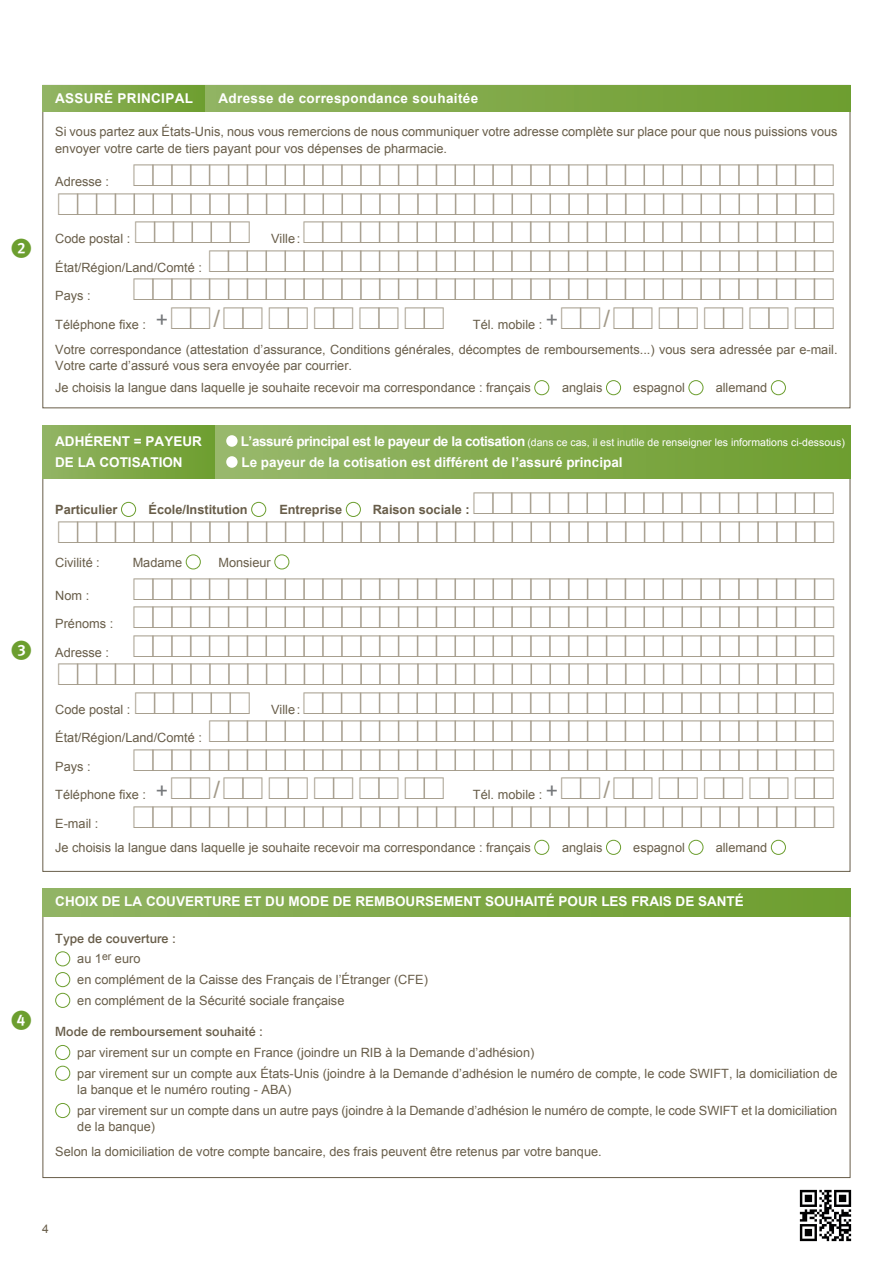
<style>
.page{position:relative;width:893px;height:1263px;background:#fff}
.page>*{position:absolute;margin:0;border:0;box-sizing:border-box;transform-origin:0 0}
.t1{font:28.5px "FF Dingbests";color:#6c9e2f}
.t2{font:24px "Arial";color:#a29988}
.t3{font:700 13.5px "Arial";color:#fff}
.t4{font:700 13.5px "Arial";letter-spacing:.025em;color:#fff}
.t5{font:12.75px/20.7px "Arial";color:#685d49}
.t6{font:700 12.75px "Arial";color:#685d49}
.t7{font:500 12.75px "Arial";color:#685d49}
.t8{font:12px "Arial";color:#685d49}
.t9{font:10.5px "Arial";color:#fff}
.s1{font-size:21px;color:#76787b}
.s2{font-weight:700;font-size:13.5px}
.s3{font-weight:500}
</style>
<div class="page">
<div style="left:185px;top:85px;width:665px;height:26px;background:linear-gradient(to right,#92b464,#6d9d2d)"></div>
<div style="left:42px;top:85px;width:163px;height:26px;background:linear-gradient(to right,#92b464,#6d9e2d)"></div>
<div style="left:534px;top:380px;width:15px;height:15px;border:1px solid #6c9e2f;border-radius:50%"></div>
<div style="left:606px;top:380px;width:15px;height:15px;border:1px solid #6c9e2f;border-radius:50%"></div>
<div style="left:688px;top:380px;width:15px;height:15px;border:1px solid #6c9e2f;border-radius:50%"></div>
<div style="left:771px;top:380px;width:15px;height:15px;border:1px solid #6c9e2f;border-radius:50%"></div>
<svg style="left:215px;top:425px;width:635px;height:54px;background:#82aa4c"></svg>
<div style="left:42px;top:425px;width:173px;height:54px;background:linear-gradient(to right,#93b464,#6d9d2d)"></div>
<div style="left:226px;top:435px;width:12px;height:12px;background:#fff;border-radius:50%"></div>
<div style="left:226px;top:456px;width:12px;height:12px;background:#fff;border-radius:50%"></div>
<div style="left:121px;top:502px;width:15px;height:15px;border:1px solid #6c9e2f;border-radius:50%"></div>
<div style="left:251px;top:502px;width:15px;height:15px;border:1px solid #6c9e2f;border-radius:50%"></div>
<div style="left:346px;top:502px;width:15px;height:15px;border:1px solid #6c9e2f;border-radius:50%"></div>
<div style="left:186px;top:554px;width:15px;height:15px;border:1px solid #6c9e2f;border-radius:50%"></div>
<div style="left:274px;top:554px;width:15px;height:15px;border:1px solid #6c9e2f;border-radius:50%"></div>
<div style="left:534px;top:840px;width:15px;height:15px;border:1px solid #6c9e2f;border-radius:50%"></div>
<div style="left:606px;top:840px;width:15px;height:15px;border:1px solid #6c9e2f;border-radius:50%"></div>
<div style="left:688px;top:840px;width:15px;height:15px;border:1px solid #6c9e2f;border-radius:50%"></div>
<div style="left:771px;top:840px;width:15px;height:15px;border:1px solid #6c9e2f;border-radius:50%"></div>
<div style="left:43px;top:889px;width:807px;height:28px;background:linear-gradient(to right,#92b464,#6d9d2d)"></div>
<div style="left:55px;top:951px;width:15px;height:15px;border:1px solid #6c9e2f;border-radius:50%"></div>
<div style="left:55px;top:972px;width:15px;height:15px;border:1px solid #6c9e2f;border-radius:50%"></div>
<div style="left:55px;top:993px;width:15px;height:15px;border:1px solid #6c9e2f;border-radius:50%"></div>
<div style="left:55px;top:1045px;width:15px;height:15px;border:1px solid #6c9e2f;border-radius:50%"></div>
<div style="left:55px;top:1066px;width:15px;height:15px;border:1px solid #6c9e2f;border-radius:50%"></div>
<div style="left:55px;top:1103px;width:15px;height:15px;border:1px solid #6c9e2f;border-radius:50%"></div>
<img style="left:799px;top:1189px;width:53px;height:53px">
<h1 class="t1" style="left:9px;top:233px;width:26px">2</h1>
<h1 class="t1" style="left:9px;top:635px;width:26px">3</h1>
<h1 class="t1" style="left:9px;top:1005px;width:26px">4</h1>
<p class="t4" style="left:55px;top:88px;width:139px">ASSURÉ PRINCIPAL</p>
<p class="t4" style="left:218px;top:88px;width:261px">Adresse de correspondance souhaitée</p>
<p class="t5" style="left:55px;top:123px;width:784px;line-height:16.5px">Si vous partez aux États-Unis, nous vous remercions de nous communiquer votre adresse complète sur place pour que nous puissions vous envoyer votre carte de tiers payant pour vos dépenses de pharmacie.</p>
<p class="t5" style="left:55px;top:171px;width:55px">Adresse :</p>
<p class="t5" style="left:55px;top:228px;width:77px">Code postal :</p>
<p class="t5" style="left:271px;top:228px;width:31px">Ville:</p>
<p class="t5" style="left:55px;top:257px;width:148px">État/Région/Land/Comté :</p>
<p class="t5" style="left:55px;top:285px;width:37px">Pays :</p>
<p class="t5" style="left:55px;top:314px;width:114px">Téléphone fixe : <span class="s1">+</span></p>
<h2 class="t2" style="left:213px;top:302px;width:8px">/</h2>
<p class="t5" style="left:473px;top:314px;width:87px">Tél. mobile : <span class="s1">+</span></p>
<h2 class="t2" style="left:603px;top:302px;width:8px">/</h2>
<p class="t5" style="left:55px;top:341px;width:784px;line-height:16.5px">Votre correspondance (attestation d’assurance, Conditions générales, décomptes de remboursements...) vous sera adressée par e-mail.<br>Votre carte d’assuré vous sera envoyée par courrier.</p>
<p class="t5" style="left:55px;top:377px;width:477px">Je choisis la langue dans laquelle je souhaite recevoir ma correspondance : français</p>
<p class="t5" style="left:562px;top:377px;width:42px">anglais</p>
<p class="t5" style="left:633px;top:377px;width:53px">espagnol</p>
<p class="t5" style="left:716px;top:377px;width:53px">allemand</p>
<p class="t3" style="left:55px;top:432px;width:148px">ADHÉRENT = PAYEUR</p>
<p class="t9" style="left:241px;top:435px;width:605px"><span class="s2">L’assuré principal est le payeur de la cotisation</span> (dans ce cas, il est inutile de renseigner les informations ci-dessous)</p>
<p class="t3" style="left:55px;top:453px;width:129px">DE LA COTISATION</p>
<p class="t3" style="left:241px;top:453px;width:383px">Le payeur de la cotisation est différent de l’assuré principal</p>
<p class="t6" style="left:55px;top:501px;width:64px">Particulier</p>
<p class="t6" style="left:149px;top:501px;width:101px">École/Institution</p>
<p class="t6" style="left:279px;top:501px;width:65px">Entreprise</p>
<p class="t6" style="left:373px;top:501px;width:99px">Raison sociale :</p>
<p class="t5" style="left:55px;top:552px;width:46px">Civilité :</p>
<p class="t5" style="left:133px;top:552px;width:51px">Madame</p>
<p class="t5" style="left:218px;top:552px;width:54px">Monsieur</p>
<p class="t5" style="left:55px;top:585px;width:36px">Nom :</p>
<p class="t5" style="left:55px;top:613px;width:60px">Prénoms :</p>
<p class="t5" style="left:55px;top:642px;width:55px">Adresse :</p>
<p class="t5" style="left:55px;top:699px;width:77px">Code postal :</p>
<p class="t5" style="left:271px;top:699px;width:31px">Ville:</p>
<p class="t5" style="left:55px;top:727px;width:148px">État/Région/Land/Comté :</p>
<p class="t5" style="left:55px;top:756px;width:37px">Pays :</p>
<p class="t5" style="left:55px;top:784px;width:114px">Téléphone fixe : <span class="s1">+</span></p>
<h2 class="t2" style="left:213px;top:773px;width:8px">/</h2>
<p class="t5" style="left:473px;top:784px;width:87px">Tél. mobile : <span class="s1">+</span></p>
<h2 class="t2" style="left:603px;top:773px;width:8px">/</h2>
<p class="t5" style="left:55px;top:811px;width:477px;line-height:24.5px">E-mail :<br>Je choisis la langue dans laquelle je souhaite recevoir ma correspondance : français</p>
<p class="t5" style="left:562px;top:837px;width:42px">anglais</p>
<p class="t5" style="left:633px;top:837px;width:53px">espagnol</p>
<p class="t5" style="left:716px;top:837px;width:53px">allemand</p>
<p class="t3" style="left:55px;top:892px;width:690px">CHOIX DE LA COUVERTURE ET DU MODE DE REMBOURSEMENT SOUHAITÉ POUR LES FRAIS DE SANTÉ</p>
<p class="t5" style="left:77px;top:928px;width:352px;text-indent:-22px"><span class="s3">Type de couverture :<br></span>au 1<sup>er</sup> euro<br>en complément de la Caisse des Français de l’Étranger (CFE) en complément de la Sécurité sociale française</p>
<p class="t7" style="left:55px;top:1024px;width:209px">Mode de remboursement souhaité :</p>
<p class="t5" style="left:77px;top:1042px;width:762px">par virement sur un compte en France (joindre un RIB à la Demande d’adhésion)<br>par virement sur un compte aux États-Unis (joindre à la Demande d’adhésion le numéro de compte, le code SWIFT, la domiciliation de</p>
<p class="t5" style="left:77px;top:1079px;width:762px">la banque et le numéro routing - ABA)<br>par virement sur un compte dans un autre pays (joindre à la Demande d’adhésion le numéro de compte, le code SWIFT et la domiciliation</p>
<p class="t5" style="left:55px;top:1114px;width:548px;line-height:25px;text-indent:22px">de la banque)<br>Selon la domiciliation de votre compte bancaire, des frais peuvent être retenus par votre banque.</p>
<p class="t8" style="left:42px;top:1221px;width:8px">4</p>
</div>
